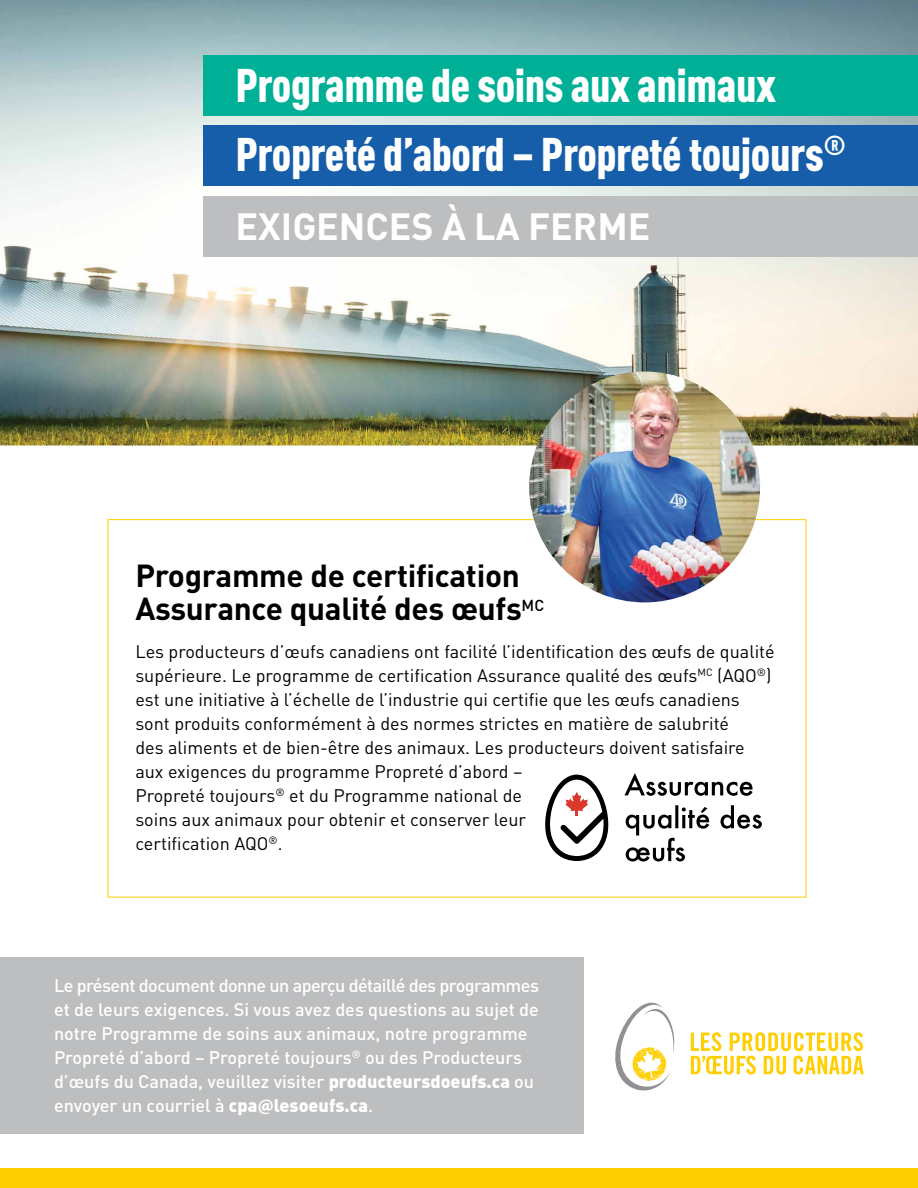
<style>
.page{position:relative;width:918px;height:1188px;background:#fff}
.page>*{position:absolute;margin:0;border:0;box-sizing:border-box;transform-origin:0 0}
.t1{font:900 46.5px/69px "DIN Cond";letter-spacing:-.01em;color:#fff}
.t2{font:700 37.5px "DIN Pro";color:#fff}
.t3{font:700 31.5px/33px "DIN Pro";letter-spacing:-.01em;color:#000}
.t4{font:18px/24px "DIN Pro";color:#000}
.t5{font:500 18px/24px "DIN Pro";color:#fff}
.s1{font-weight:900}
.s2{font-family:"Myriad Pro";font-weight:900;font-size:21px}
</style>
<div class="page">
<img style="left:0;top:0;width:918px;height:446px">
<div style="left:203px;top:55px;width:715px;height:60px;background:#00b096"></div>
<div style="left:203px;top:125px;width:715px;height:60px;background:#165ea9"></div>
<div style="left:203px;top:196px;width:715px;height:60px;background:#bcbec0"></div>
<div style="left:0;top:957px;width:583px;height:177px;background:#bcbec0"></div>
<img style="left:529px;top:372px;width:231px;height:230px;border-radius:115px">
<svg style="left:545px;top:775px;width:64px;height:86px"></svg>
<svg style="left:626px;top:805px;width:136px;height:56px"></svg>
<svg style="left:624px;top:773px;width:129px;height:23px"></svg>
<div style="left:0;top:1168px;width:918px;height:20px;background:#ffcf01"></div>
<svg style="left:615px;top:1003px;width:60px;height:87px"></svg>
<svg style="left:691px;top:1032px;width:173px;height:43px"></svg>
<h1 class="t1" style="left:235px;top:49px;width:612px">Programme de soins aux animaux<br>Propreté d’abord – Propreté toujours<sup>®</sup></h1>
<h2 class="t2" style="left:236px;top:201px;width:416px">EXIGENCES À LA FERME</h2>
<h3 class="t3" style="left:135px;top:558px;width:410px">Programme de certification<br>Assurance qualité des œufs<sup>MC</sup></h3>
<p class="t4" style="left:135px;top:639px;width:641px">Les producteurs d’œufs canadiens ont facilité l’identification des œufs de qualité supérieure. Le programme de certification Assurance qualité des œufs<sup>MC</sup> (AQO<sup>®</sup>) est une initiative à l’échelle de l’industrie qui certifie que les œufs canadiens sont produits conformément à des normes strictes en matière de salubrité<br>des aliments et de bien-être des animaux. Les producteurs doivent satisfaire aux exigences du programme Propreté d’abord –<br>Propreté toujours<sup>®</sup> et du Programme national de<br>soins aux animaux pour obtenir et conserver leur<br>certification AQO<sup>®</sup>.</p>
<p class="t5" style="left:54px;top:973px;width:486px">Le présent document donne un aperçu détaillé des programmes et de leurs exigences. Si vous avez des questions au sujet de notre Programme de soins aux animaux, notre programme Propreté d’abord – Propreté toujours<sup>®</sup> ou des Producteurs d’œufs du Canada, veuillez visiter <span class="s1">producteursdoeufs.ca</span> ou envoyer un courriel à <span class="s1">cpa</span><span class="s2">@</span><span class="s1">lesoeufs.ca</span>.</p>
</div>
